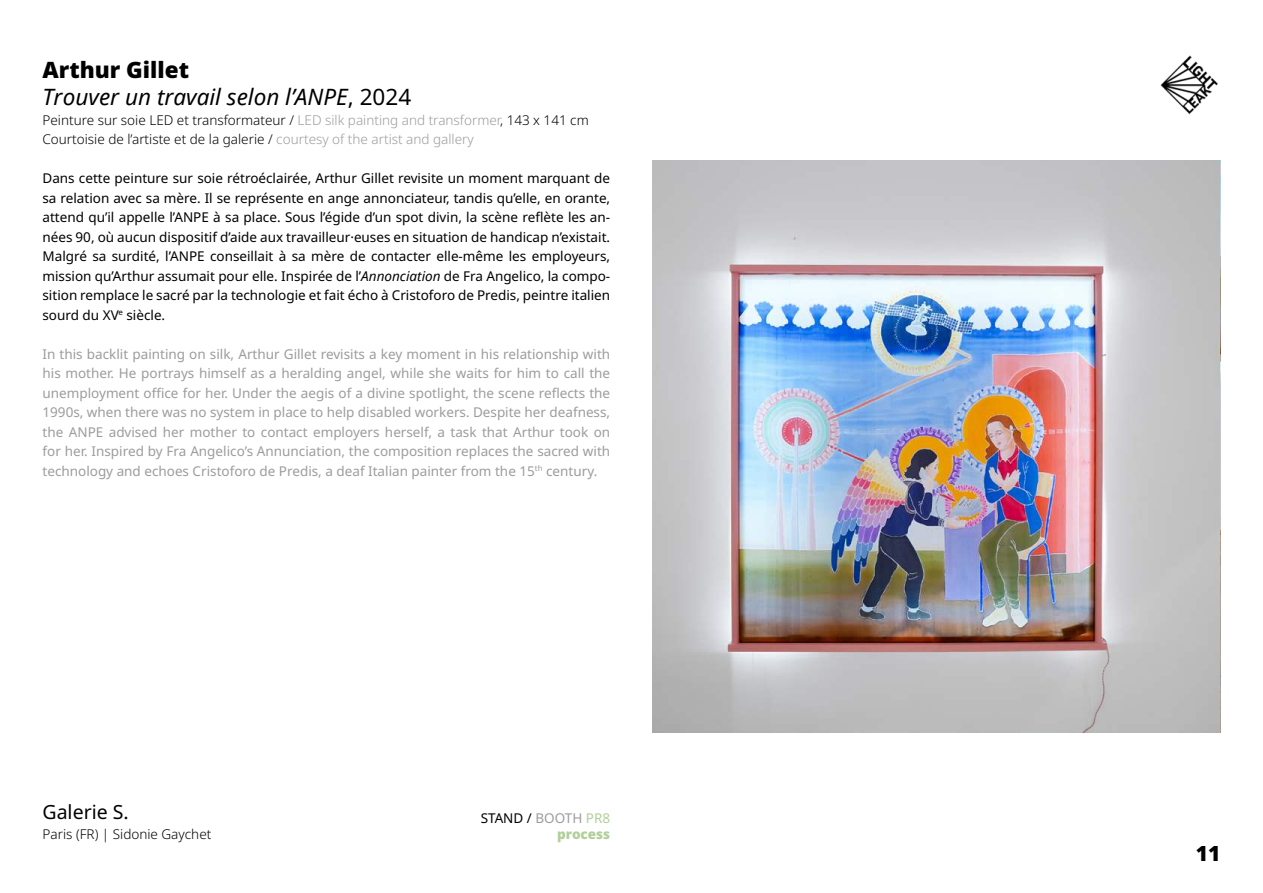
<style>
.page{position:relative;width:1263px;height:893px;background:#fff}
.page>*{position:absolute;margin:0;border:0;box-sizing:border-box;transform-origin:0 0}
.t1{font:italic 22.5px/27px "Noto Sans";color:#000}
.t2{font:900 21px "Noto Sans";color:#000}
.t3{font:19.5px "Noto Sans";color:#000}
.t4{font:13.5px/19.5px "Noto Sans";color:#000;text-align:justify}
.t5{font:13.5px/19.5px "Noto Sans";color:#9d9c9c;text-align:justify}
.t6{font:300 13.5px/19.5px "Noto Sans";color:#000}
.t7{font:900 13.5px/16.2px "Noto Sans";color:#b0d099;text-align:right}
.s1{font-weight:900;font-style:normal}
.s2{font-style:normal}
.s3{color:#9d9c9c}
.s4{font-style:italic}
.s5{font-weight:400;color:#000}
.s6{font-weight:400;color:#9d9c9c}
.s7{font-weight:400}
</style>
<div class="page">
<img style="left:1161px;top:55px;width:57px;height:60px">
<img style="left:653px;top:160px;width:567px;height:573px">
<h1 class="t1" style="left:43px;top:59px;width:370px"><span class="s1">Arthur Gillet<br></span>Trouver un travail selon l’ANPE<span class="s2">, 2024</span></h1>
<p class="t6" style="left:43px;top:111px;width:548px">Peinture sur soie LED et transformateur / <span class="s3">LED silk painting and transformer</span>, 143 x 141 cm<br>Courtoisie de l’artiste et de la galerie / <span class="s3">courtesy of the artist and gallery</span></p>
<p class="t4" style="left:43px;top:170px;width:569px">Dans cette peinture sur soie rétroéclairée, Arthur Gillet revisite un moment marquant de sa relation avec sa mère. Il se représente en ange annonciateur, tandis qu’elle, en orante, attend qu’il appelle l’ANPE à sa place. Sous l’égide d’un spot divin, la scène reflète les an&shy;nées 90, où aucun dispositif d’aide aux travailleur·euses en situation de handicap n’existait.<br>Malgré sa surdité, l’ANPE conseillait à sa mère de contacter elle-même les employeurs, mission qu’Arthur assumait pour elle. Inspirée de l’<span class="s4">Annonciation</span> de Fra Angelico, la compo&shy;sition remplace le sacré par la technologie et fait écho à Cristoforo de Predis, peintre italien sourd du XV<sup>e</sup> siècle.</p>
<p class="t5" style="left:43px;top:345px;width:569px">In this backlit painting on silk, Arthur Gillet revisits a key moment in his relationship with his mother. He portrays himself as a heralding angel, while she waits for him to call the unemployment ofÏce for her. Under the aegis of a divine spotlight, the scene reflects the 1990s, when there was no system in place to help disabled workers. Despite her deafness, the ANPE advised her mother to contact employers herself, a task that Arthur took on for her. Inspired by Fra Angelico’s Annunciation, the composition replaces the sacred with technology and echoes Cristoforo de Predis, a deaf Italian painter from the 15<sup>th</sup> century.</p>
<h3 class="t3" style="left:43px;top:804px;width:88px">Galerie S.</h3>
<p class="t6" style="left:43px;top:825px;width:170px">Paris (FR) | Sidonie Gaychet</p>
<p class="t7" style="left:481px;top:811px;width:131px"><span class="s5">STAND /</span> <span class="s6">BOOTH</span> <span class="s7">PR8 </span>process</p>
<h2 class="t2" style="left:1196px;top:845px;width:26px">11</h2>
</div>
